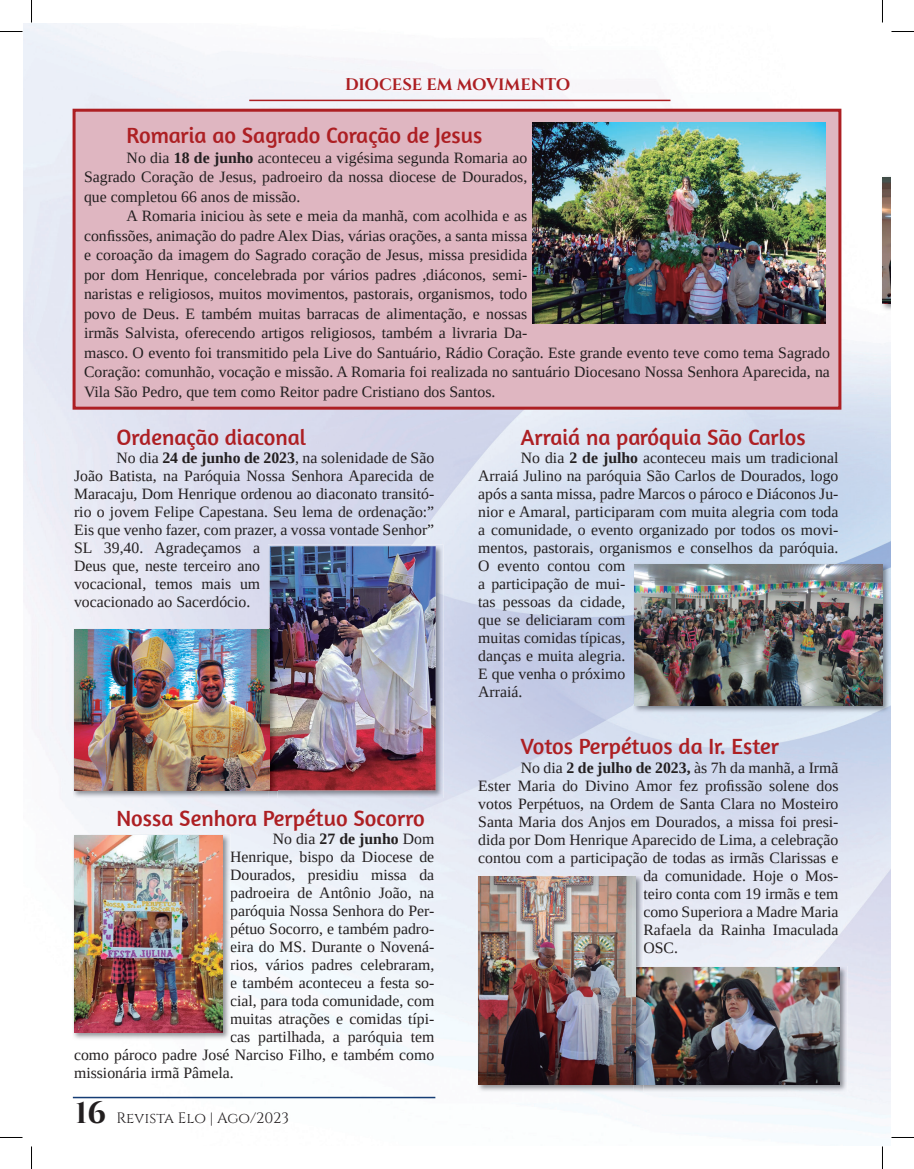
<style>
.page{position:relative;width:914px;height:1169px;background:#fff}
.page>*{position:absolute;margin:0;border:0;box-sizing:border-box;transform-origin:0 0}
.t1{font:22.5px "Amaranth";color:#ad1f23}
.t2{font:16.5px "Cinzel";letter-spacing:-.005em;color:#ad1f23}
.t3{font:15.75px/18px "Tinos";color:#231f20}
.t4{font:700 15.75px "Tinos";color:#231f20}
.t5{font:15px "Cinzel";color:#231f20}
.s1{font-weight:700}
.s2{font-weight:400}
.s3{font-size:30px}
</style>
<div class="page">
<hr style="left:73px;top:1096px;width:362px;height:2px;background:#153d75">
<hr style="left:249px;top:100px;width:421px;height:1px;background:#ad1f23">
<div style="left:74px;top:110px;width:765px;height:298px;background:#dfb6c1"></div>
<div style="left:73px;top:109px;width:768px;height:301px;border:3px solid #ad1f23"></div>
<img style="left:268px;top:544px;width:175px;height:254px">
<img style="left:270px;top:546px;width:165px;height:244px">
<img style="left:72px;top:628px;width:196px;height:170px">
<img style="left:268px;top:628px;width:9px;height:170px">
<img style="left:270px;top:628px;width:7px;height:162px">
<img style="left:74px;top:630px;width:196px;height:160px">
<img style="left:643px;top:966px;width:204px;height:126px">
<img style="left:643px;top:967px;width:196px;height:117px">
<img style="left:633px;top:562px;width:257px;height:151px">
<img style="left:634px;top:564px;width:248px;height:141px">
<img style="left:476px;top:875px;width:167px;height:217px">
<img style="left:633px;top:966px;width:10px;height:126px">
<img style="left:478px;top:877px;width:157px;height:207px">
<img style="left:881px;top:175px;width:9px;height:136px">
<img style="left:882px;top:177px;width:8px;height:126px">
<img style="left:532px;top:123px;width:292px;height:201px">
<img style="left:72px;top:833px;width:158px;height:207px">
<svg style="left:230px;top:887px;width:1px;height:50px"></svg>
<img style="left:74px;top:835px;width:149px;height:197px">
<svg style="left:0;top:31px;width:22px;height:1px"></svg>
<svg style="left:891px;top:31px;width:22px;height:1px"></svg>
<svg style="left:0;top:1137px;width:22px;height:1px"></svg>
<svg style="left:891px;top:1137px;width:22px;height:1px"></svg>
<svg style="left:31px;top:0;width:1px;height:23px"></svg>
<svg style="left:31px;top:1146px;width:1px;height:23px"></svg>
<svg style="left:882px;top:0;width:1px;height:23px"></svg>
<svg style="left:882px;top:1146px;width:1px;height:23px"></svg>
<p class="t2" style="left:345px;top:74px;width:227px">DIOCESE EM MOVIMENTO</p>
<h1 class="t1" style="left:127px;top:122px;width:357px">Romaria ao Sagrado Coração de Jesus</h1>
<p class="t3" style="left:84px;top:148px;width:445px;line-height:19.5px;text-align:justify;text-indent:43px">No dia <span class="s1">18 de junho</span> aconteceu a vigésima segunda Romaria ao Sagrado Coração de Jesus, padroeiro da nossa diocese de Dourados, que completou 66 anos de missão.</p>
<p class="t3" style="left:84px;top:206px;width:747px;line-height:19.5px;text-indent:43px">A Romaria iniciou às sete e meia da manhã, com acolhida e as<br>confissões, animação do padre Alex Dias, várias orações, a santa missa<br>e coroação da imagem do Sagrado coração de Jesus, missa presidida<br>por dom Henrique, concelebrada por vários padres ,diáconos, semi-<br>naristas e religiosos, muitos movimentos, pastorais, organismos, todo<br>povo de Deus. E também muitas barracas de alimentação, e nossas<br>irmãs Salvista, oferecendo artigos religiosos, também a livraria Da-<br>masco. O evento foi transmitido pela Live do Santuário, Rádio Coração. Este grande evento teve como tema Sagrado Coração: comunhão, vocação e missão. A Romaria foi realizada no santuário Diocesano Nossa Senhora Aparecida, na Vila São Pedro, que tem como Reitor padre Cristiano dos Santos.</p>
<h1 class="t1" style="left:117px;top:424px;width:191px">Ordenação diaconal</h1>
<p class="t3" style="left:74px;top:448px;width:362px;text-indent:43px">No dia <span class="s1">24 de junho de 2023</span>, na solenidade de São João Batista, na Paróquia Nossa Senhora Aparecida de Maracaju, Dom Henrique ordenou ao diaconato transitó&shy;rio o jovem Felipe Capestana. Seu lema de ordenação:” Eis que venho fazer, com prazer, a vossa vontade Senhor” SL 39,40. Agradeçamos a<br>Deus que, neste terceiro ano<br>vocacional, temos mais um<br>vocacionado ao Sacerdócio.</p>
<h1 class="t1" style="left:117px;top:805px;width:309px">Nossa Senhora Perpétuo Socorro</h1>
<p class="t4" style="left:273px;top:828px;width:163px"><span class="s2">No dia</span> 27 de junho <span class="s2">Dom</span></p>
<p class="t3" style="left:230px;top:847px;width:206px">Henrique, bispo da Diocese de</p>
<p class="t3" style="left:230px;top:865px;width:205px">Dourados, presidiu missa da</p>
<p class="t3" style="left:230px;top:883px;width:206px">padroeira de Antônio João, na</p>
<p class="t3" style="left:230px;top:901px;width:206px">paróquia Nossa Senhora do Per-</p>
<p class="t3" style="left:230px;top:919px;width:206px">pétuo Socorro, e também padro-</p>
<p class="t3" style="left:230px;top:937px;width:206px">eira do MS. Durante o Novená-</p>
<p class="t3" style="left:230px;top:955px;width:206px">rios, vários padres celebraram,</p>
<p class="t3" style="left:230px;top:973px;width:205px">e também aconteceu a festa so-</p>
<p class="t3" style="left:230px;top:991px;width:206px">cial, para toda comunidade, com</p>
<p class="t3" style="left:230px;top:1009px;width:206px">muitas atrações e comidas típi-</p>
<p class="t3" style="left:230px;top:1027px;width:206px">cas partilhada, a paróquia tem</p>
<p class="t3" style="left:74px;top:1045px;width:362px">como pároco padre José Narciso Filho, e também como</p>
<p class="t3" style="left:74px;top:1063px;width:161px">missionária irmã Pâmela.</p>
<p class="t5" style="left:76px;top:1108px;width:215px"><span class="s3">16</span> Revista Elo | Ago/2023</p>
<h1 class="t1" style="left:520px;top:424px;width:286px">Arraiá na paróquia São Carlos</h1>
<p class="t3" style="left:478px;top:448px;width:362px;text-indent:43px">No dia <span class="s1">2 de julho</span> aconteceu mais um tradicional Arraiá Julino na paróquia São Carlos de Dourados, logo após a santa missa, padre Marcos o pároco e Diáconos Ju&shy;nior e Amaral, participaram com muita alegria com toda a comunidade, o evento organizado por todos os movi&shy;mentos, pastorais, organismos e conselhos da paróquia.<br>O evento contou com<br>a participação de mui-<br>tas pessoas da cidade,<br>que se deliciaram com<br>muitas comidas típicas,<br>danças e muita alegria.<br>E que venha o próximo<br>Arraiá.</p>
<h1 class="t1" style="left:520px;top:733px;width:260px">Votos Perpétuos da Ir. Ester</h1>
<p class="t3" style="left:520px;top:758px;width:319px">No dia <span class="s1">2 de julho de 2023,</span> às 7h da manhã, a Irmã</p>
<p class="t3" style="left:478px;top:776px;width:361px">Ester Maria do Divino Amor fez profissão solene dos</p>
<p class="t3" style="left:478px;top:794px;width:361px">votos Perpétuos, na Ordem de Santa Clara no Mosteiro</p>
<p class="t3" style="left:478px;top:812px;width:362px">Santa Maria dos Anjos em Dourados, a missa foi presi-</p>
<p class="t3" style="left:478px;top:830px;width:362px">dida por Dom Henrique Aparecido de Lima, a celebração</p>
<p class="t3" style="left:478px;top:848px;width:362px">contou com a participação de todas as irmãs Clarissas e</p>
<p class="t3" style="left:643px;top:866px;width:196px">da comunidade. Hoje o Mos-</p>
<p class="t3" style="left:643px;top:884px;width:197px">teiro conta com 19 irmãs e tem</p>
<p class="t3" style="left:643px;top:902px;width:197px">como Superiora a Madre Maria</p>
<p class="t3" style="left:643px;top:920px;width:197px">Rafaela da Rainha Imaculada</p>
<p class="t3" style="left:643px;top:938px;width:36px">OSC.</p>
</div>
